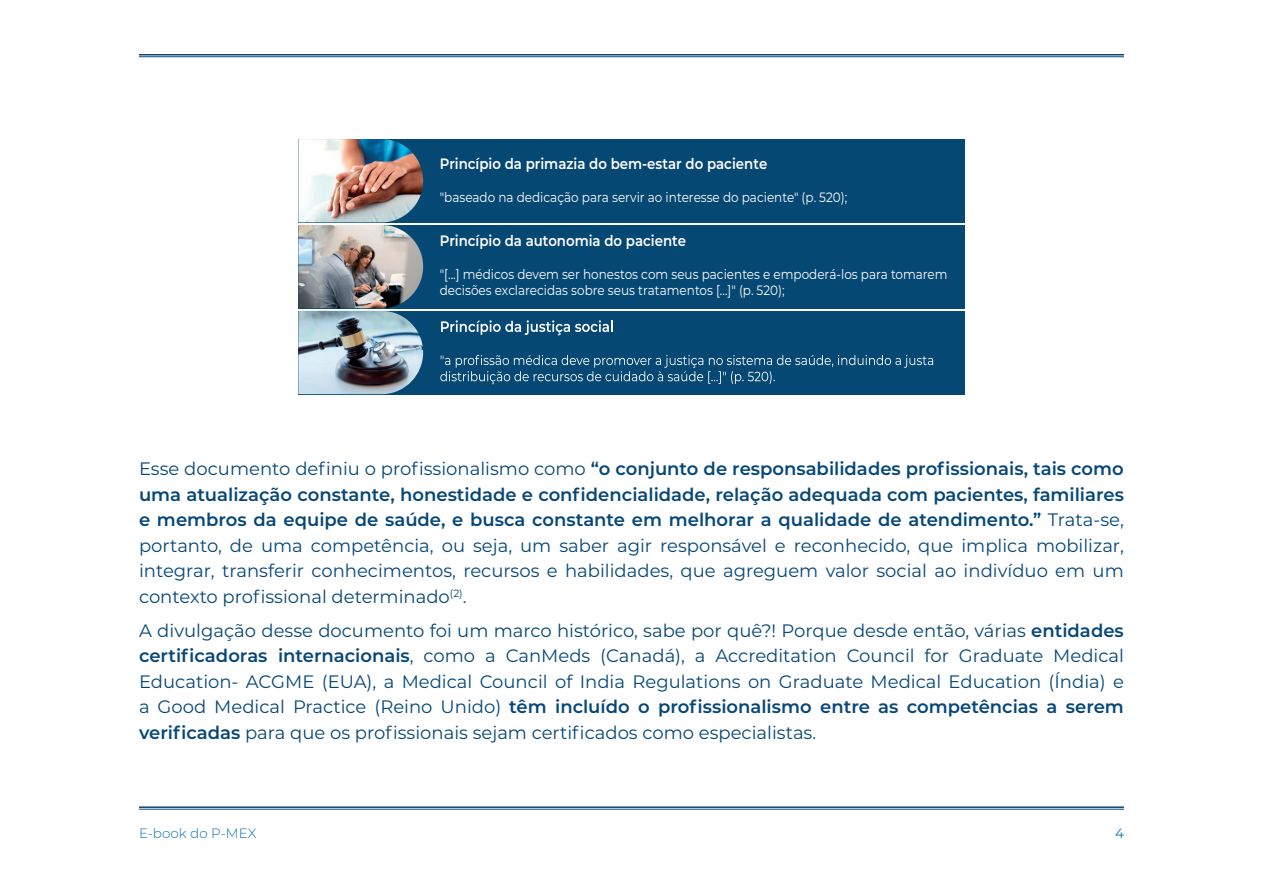
<style>
.page{position:relative;width:1263px;height:893px;background:#fff}
.page>*{position:absolute;margin:0;border:0;box-sizing:border-box;transform-origin:0 0}
.t1{font:18px/25.5px "Montserrat";color:#074778;text-align:justify}
.t2{font:600 15px "Montserrat";color:#fff;scale:.89 1}
.t3{font:13.5px/16.2px "Montserrat";color:#fff;scale:.89 1}
.t4{font:300 13.5px "Montserrat";color:#0d70b5}
.t5{font:13.5px "Montserrat";color:#0d70b5}
.s1{font-weight:600}
</style>
<div class="page">
<hr style="left:139px;top:54px;width:985px;height:2px;background:#074778">
<hr style="left:139px;top:56px;width:985px;height:1px;background:#074778">
<hr style="left:139px;top:806px;width:985px;height:2px;background:#074778">
<hr style="left:139px;top:809px;width:985px;height:1px;background:#074778">
<div style="left:298px;top:139px;width:667px;height:83px;background:#064874"></div>
<img style="left:298px;top:139px;width:125px;height:83px">
<div style="left:298px;top:225px;width:667px;height:83px;background:#064874"></div>
<img style="left:298px;top:225px;width:125px;height:83px">
<div style="left:298px;top:311px;width:667px;height:83px;background:#064874"></div>
<svg style="left:441px;top:320px;width:172px;height:15px"></svg>
<svg style="left:440px;top:355px;width:493px;height:29px"></svg>
<img style="left:298px;top:311px;width:125px;height:83px">
<p class="t2" style="left:440px;top:153px;width:369px">Princípio da primazia do bem-estar do paciente</p>
<p class="t3" style="left:440px;top:189px;width:459px">"baseado na dedicação para servir ao interesse do paciente" (p. 520);</p>
<p class="t2" style="left:440px;top:230px;width:278px">Princípio da autonomia do paciente</p>
<p class="t3" style="left:440px;top:265px;width:572px">"[...] médicos devem ser honestos com seus pacientes e empoderá-los para tomarem decisões exclarecidas sobre seus tratamentos [...]" (p. 520);</p>
<p class="t1" style="left:139px;top:456px;width:986px">Esse documento definiu o profissionalismo como <span class="s1">“o conjunto de responsabilidades profissionais, tais como uma atualização constante, honestidade e confidencialidade, relação adequada com pacientes, familiares e membros da equipe de saúde, e busca constante em melhorar a qualidade de atendimento.”</span> Trata-se, portanto, de uma competência, ou seja, um saber agir responsável e reconhecido, que implica mobilizar, integrar, transferir conhecimentos, recursos e habilidades, que agreguem valor social ao indivíduo em um contexto profissional determinado<sup>(2)</sup>.</p>
<p class="t1" style="left:139px;top:617px;width:986px">A divulgação desse documento foi um marco histórico, sabe por quê?! Porque desde então, várias <span class="s1">entidades certificadoras internacionais</span>, como a CanMeds (Canadá), a Accreditation Council for Graduate Medical Education- ACGME (EUA), a Medical Council of India Regulations on Graduate Medical Education (Índia) e a Good Medical Practice (Reino Unido) <span class="s1">têm incluído o profissionalismo entre as competências a serem verificadas</span> para que os profissionais sejam certificados como especialistas.</p>
<p class="t4" style="left:139px;top:824px;width:119px">E-book do P-MEX</p>
<p class="t5" style="left:1115px;top:824px;width:10px">4</p>
</div>
